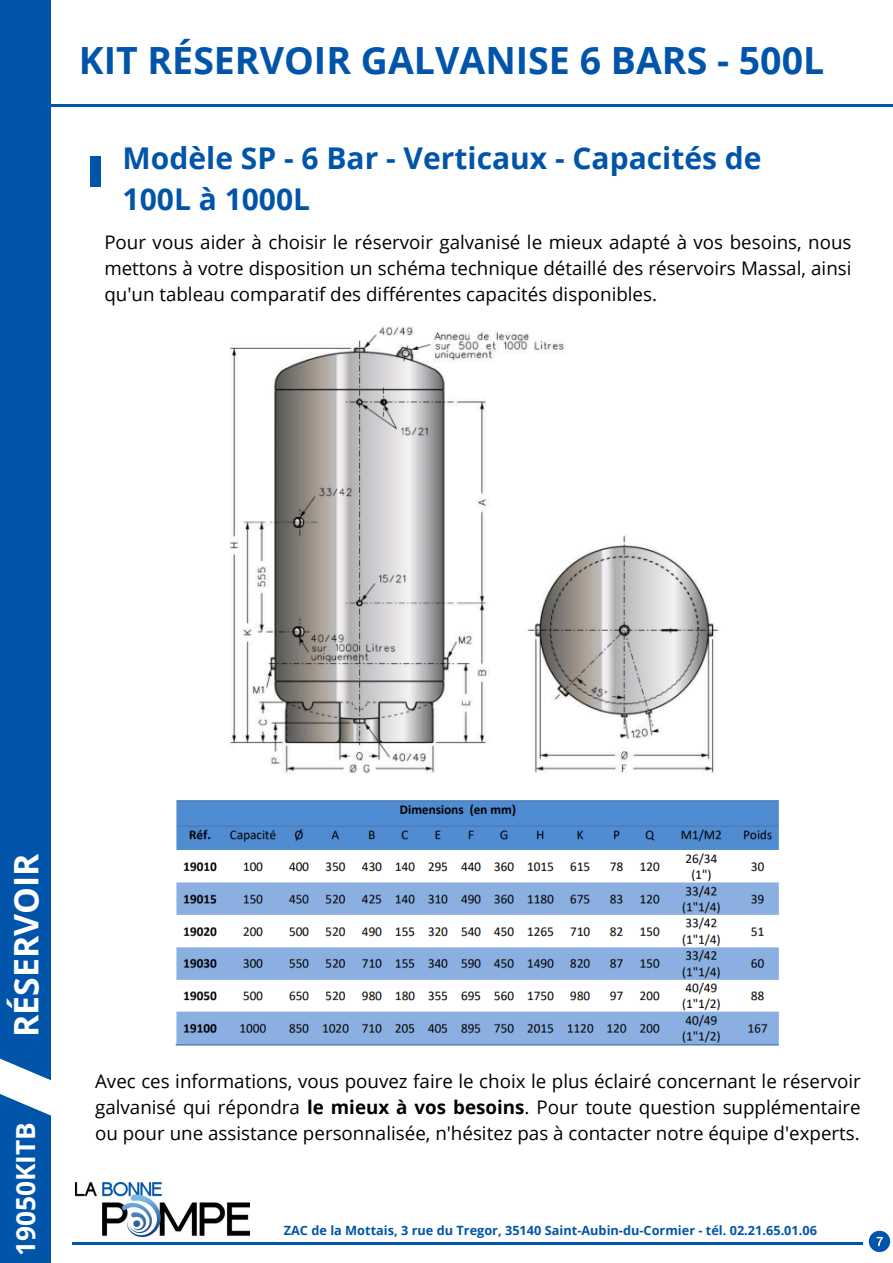
<style>
.page{position:relative;width:893px;height:1263px;background:#fff}
.page>*{position:absolute;margin:0;border:0;box-sizing:border-box;transform-origin:0 0}
.t1{font:700 37.5px "Open Sans";color:#05a}
.t2{font:700 33.75px "Open Sans";color:#fff}
.t3{font:700 30px/41.6px "Open Sans";color:#05a}
.t4{font:700 26.25px "Open Sans";color:#fff}
.t5{font:18.75px/25.9px "Open Sans";color:#000;text-align:justify}
.t6{font:700 12.75px "Open Sans";color:#05a}
.s1{font-weight:700}
</style>
<div class="page">
<div style="left:0;top:0;width:51px;height:1093px;background:#05a"></div>
<img style="left:76px;top:1182px;width:173px;height:54px">
<hr style="left:72px;top:1242px;width:790px;height:3px;background:#05a">
<hr style="left:0;top:104px;width:893px;height:3px;background:#05a">
<div style="left:90px;top:156px;width:11px;height:30px;background:#05a"></div>
<div style="left:869px;top:1231px;width:21px;height:21px;background:#05a;border-radius:50%"></div>
<svg style="left:876px;top:1237px;width:7px;height:9px"></svg>
<img style="left:230px;top:326px;width:489px;height:448px">
<img style="left:175px;top:800px;width:604px;height:246px">
<div style="left:0;top:1093px;width:51px;height:170px;background:#05a"></div>
<svg style="left:0;top:1058px;width:51px;height:58px"></svg>
<p class="t1" style="left:79px;top:34px;width:747px">KIT RÉSERVOIR GALVANISE 6 BARS - 500L</p>
<p class="t3" style="left:123px;top:136px;width:640px">Modèle SP - 6 Bar - Verticaux - Capacités de<br>100L à 1000L</p>
<h5 class="t5" style="left:104px;top:229px;width:748px">Pour vous aider à choisir le réservoir galvanisé le mieux adapté à vos besoins, nous mettons à votre disposition un schéma technique détaillé des réservoirs Massal, ainsi qu'un tableau comparatif des différentes capacités disponibles.</h5>
<p class="t2" style="left:2px;top:1037px;width:185px;rotate:-90deg">RÉSERVOIR</p>
<p class="t4" style="left:7px;top:1256px;width:135px;rotate:-90deg">19050KITB</p>
<h4 class="t5" style="left:95px;top:1068px;width:767px">Avec ces informations, vous pouvez faire le choix le plus éclairé concernant le réservoir galvanisé qui répondra <span class="s1">le mieux à vos besoins</span>. Pour toute question supplémentaire ou pour une assistance personnalisée, n'hésitez pas à contacter notre équipe d'experts.</h4>
<h5 class="t6" style="left:284px;top:1221px;width:535px">ZAC de la Mottais, 3 rue du Tregor, 35140 Saint-Aubin-du-Cormier - tél. 02.21.65.01.06</h5>
</div>
